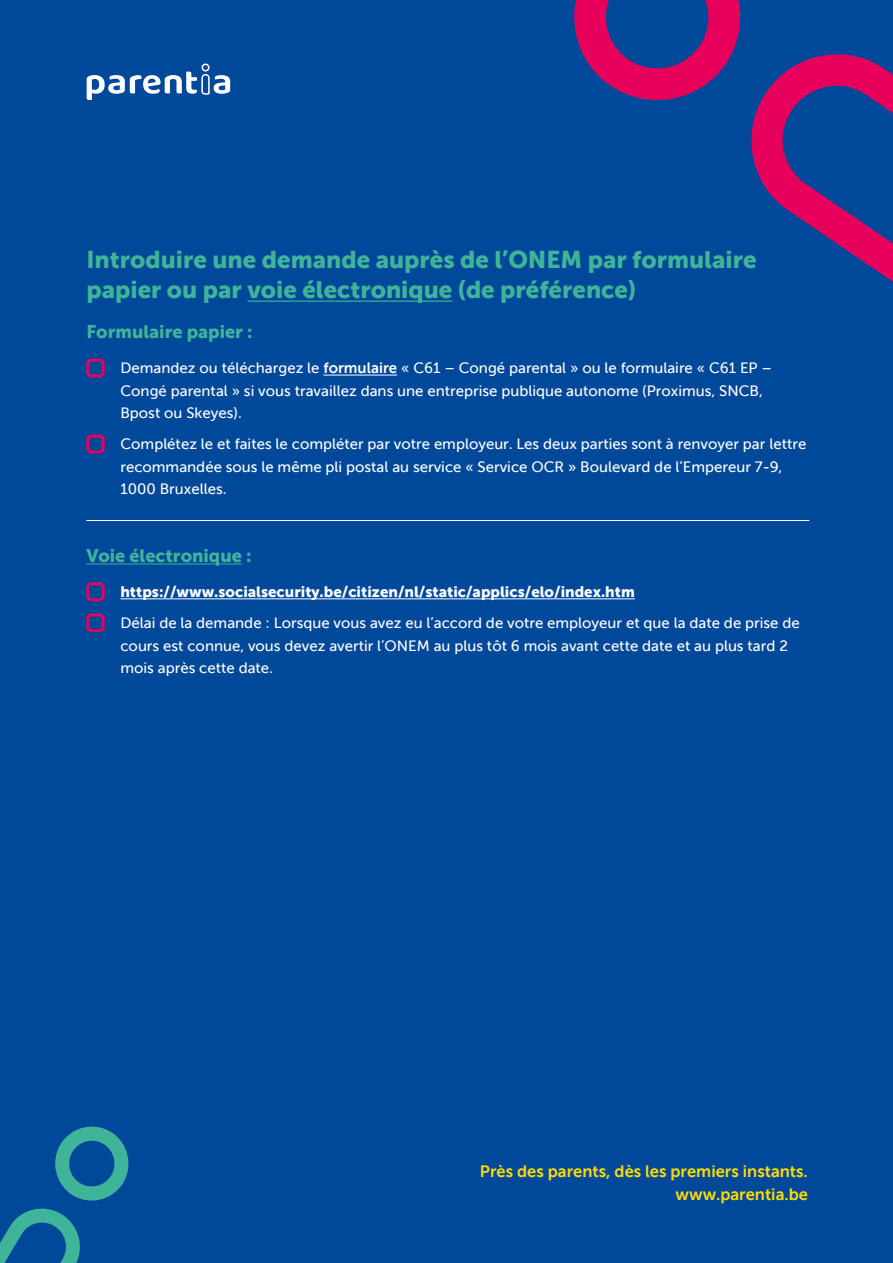
<style>
.page{position:relative;width:893px;height:1263px;background:#00489a}
.page>*{position:absolute;margin:0;border:0;box-sizing:border-box;transform-origin:0 0}
.t1{font:24px/30px "Museo Sans 900";color:#3fb498}
.t2{font:18px "Museo Sans 900";color:#3fb498}
.t3{font:16.5px/22.4px "Museo Sans 700";color:#fd0;text-align:right}
.t4{font:15px/22.5px "Museo Sans 500";color:#fff}
.t5{font:15px "Museo Sans 900";color:#fff}
.s1{font-family:"Museo Sans 700"}
</style>
<div class="page">
<svg style="left:751px;top:54px;width:142px;height:228px"></svg>
<svg style="left:574px;top:0;width:166px;height:100px"></svg>
<svg style="left:87px;top:63px;width:143px;height:37px"></svg>
<svg style="left:0;top:1126px;width:129px;height:137px"></svg>
<hr style="left:247px;top:301px;width:205px;height:1px;background:#3fb498">
<hr style="left:323px;top:375px;width:74px;height:1px;background:#fff">
<hr style="left:86px;top:563px;width:156px;height:1px;background:#3fb498">
<hr style="left:120px;top:598px;width:515px;height:1px;background:#fff">
<div style="left:86px;top:359px;width:19px;height:18px;border:3px solid #e6005b;border-radius:3px"></div>
<div style="left:86px;top:435px;width:19px;height:18px;border:3px solid #e6005b;border-radius:3px"></div>
<hr style="left:86px;top:520px;width:723px;height:1px;background:#fff">
<div style="left:86px;top:582px;width:19px;height:19px;border:3px solid #e6005b;border-radius:3px"></div>
<div style="left:86px;top:613px;width:19px;height:19px;border:3px solid #e6005b;border-radius:3px"></div>
<h1 class="t1" style="left:86px;top:245px;width:672px">Introduire une demande auprès de l’ONEM par formulaire papier ou par voie électronique (de préférence)</h1>
<p class="t2" style="left:86px;top:321px;width:168px">Formulaire papier :</p>
<p class="t4" style="left:120px;top:357px;width:653px">Demandez ou téléchargez le <span class="s1">formulaire</span> « C61 – Congé parental » ou le formulaire « C61 EP –<br>Congé parental » si vous travaillez dans une entreprise publique autonome (Proximus, SNCB,<br>Bpost ou Skeyes).</p>
<p class="t4" style="left:120px;top:433px;width:687px">Complétez le et faites le compléter par votre employeur. Les deux parties sont à renvoyer par lettre recommandée sous le même pli postal au service « Service OCR » Boulevard de l’Empereur 7-9,<br>1000 Bruxelles.</p>
<p class="t2" style="left:86px;top:545px;width:167px">Voie électronique :</p>
<p class="t5" style="left:120px;top:583px;width:516px">https://www.socialsecurity.be/citizen/nl/static/applics/elo/index.htm</p>
<p class="t4" style="left:120px;top:612px;width:681px">Délai de la demande : Lorsque vous avez eu l’accord de votre employeur et que la date de prise de cours est connue, vous devez avertir l’ONEM au plus tôt 6 mois avant cette date et au plus tard 2 mois après cette date.</p>
<p class="t3" style="left:480px;top:1160px;width:329px">Près des parents, dès les premiers instants. www.parentia.be</p>
</div>
